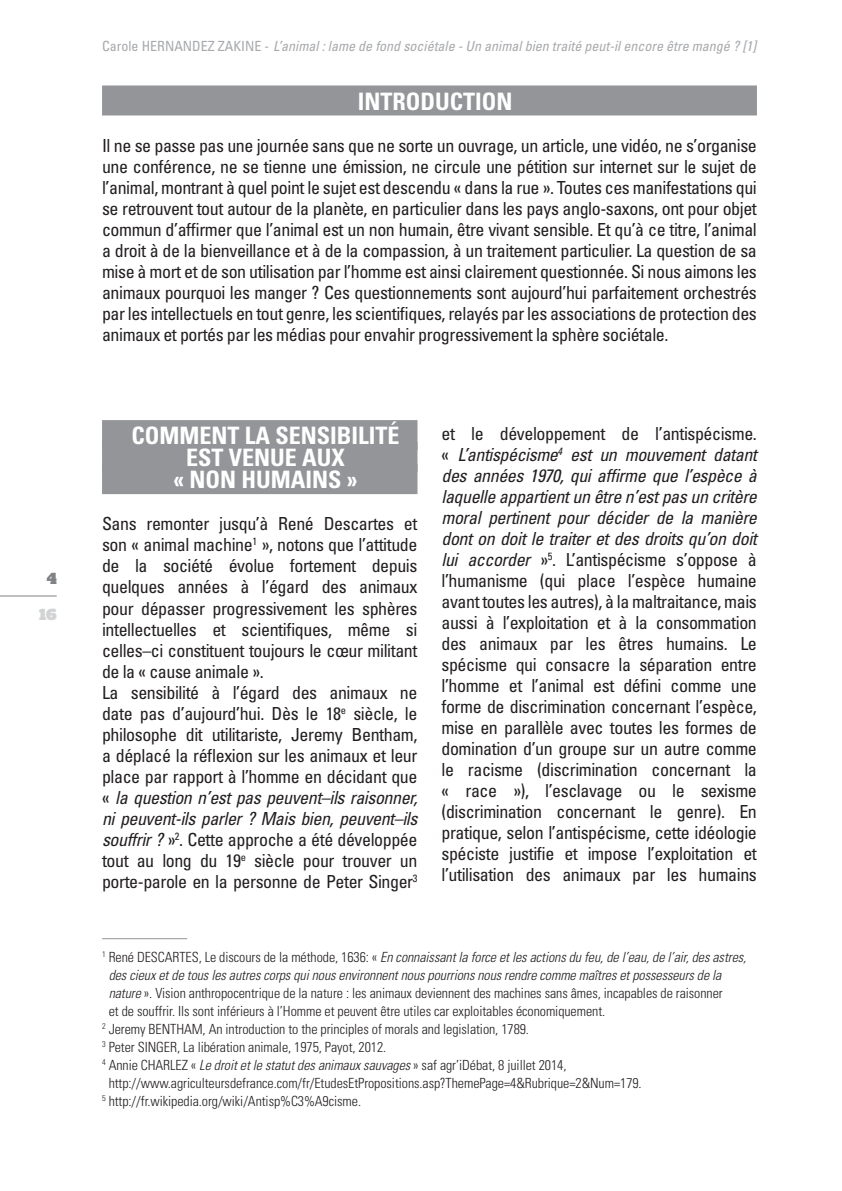
<style>
.page{position:relative;width:842px;height:1191px;background:#fff}
.page>*{position:absolute;margin:0;border:0;box-sizing:border-box;transform-origin:0 0}
.t1{font:700 condensed 24px/22px "Univers";color:#fff;text-align:center}
.t2{font:condensed 18px/21px "Univers";letter-spacing:-.025em;color:#231f20;text-align:justify}
.t3{font:900 16px "Stag";color:#d1d3d4}
.t4{font:900 16px "Stag";color:#808285}
.t5{font:300 condensed 14px "Univers";letter-spacing:-.005em;color:#231f20}
.t6{font:italic 300 condensed 14px "Univers";letter-spacing:-.005em;color:#231f20}
.t7{font:italic condensed 14px "Univers";color:#a7a9ac}
.s1{font-style:normal}
.s2{font-style:italic}
</style>
<div class="page">
<hr style="left:0;top:595px;width:57px;height:1px;background:#808285">
<div style="left:102px;top:420px;width:315px;height:30px;background:#939598"></div>
<div style="left:102px;top:442px;width:315px;height:30px;background:#939598"></div>
<div style="left:102px;top:464px;width:315px;height:30px;background:#939598"></div>
<hr style="left:102px;top:938px;width:85px;height:1px;background:#939598">
<div style="left:102px;top:85px;width:655px;height:30px;background:#939598"></div>
<p class="t4" style="left:47px;top:573px;width:11px">4</p>
<p class="t3" style="left:39px;top:608px;width:19px">16</p>
<p class="t7" style="left:102px;top:41px;width:656px"><span class="s1">Carole HERNANDEZ ZAKINE -</span> L’animal : lame de fond sociétale - Un animal bien traité peut-il encore être mangé ? [1]</p>
<h1 class="t1" style="left:358px;top:93px;width:156px">INTRODUCTION</h1>
<p class="t2" style="left:102px;top:137px;width:656px">Il ne se passe pas une journée sans que ne sorte un ouvrage, un article, une vidéo, ne s’organise une conférence, ne se tienne une émission, ne circule une pétition sur internet sur le sujet de l’animal, montrant à quel point le sujet est descendu « dans la rue ». Toutes ces manifestations qui se retrouvent tout autour de la planète, en particulier dans les pays anglo-saxons, ont pour objet commun d’affirmer que l’animal est un non humain, être vivant sensible. Et qu’à ce titre, l’animal a droit à de la bienveillance et à de la compassion, à un traitement particulier. La question de sa mise à mort et de son utilisation par l’homme est ainsi clairement questionnée. Si nous aimons les animaux pourquoi les manger ? Ces questionnements sont aujourd’hui parfaitement orchestrés par les intellectuels en tout genre, les scientifiques, relayés par les associations de protection des animaux et portés par les médias pour envahir progressivement la sphère sociétale.</p>
<h1 class="t1" style="left:131px;top:427px;width:270px">COMMENT LA SENSIBILITÉ<br>EST VENUE AUX<br>« NON HUMAINS »</h1>
<p class="t2" style="left:102px;top:515px;width:317px;text-align:left">Sans remonter jusqu’à René Descartes et son « animal machine<sup>1</sup> », notons que l’attitude de la société évolue fortement depuis quelques années à l’égard des animaux pour dépasser progressivement les sphères intellectuelles et scientifiques, même si celles–ci constituent toujours le cœur militant de la « cause animale ».<br>La sensibilité à l’égard des animaux ne date pas d’aujourd’hui. Dès le 18<sup>e</sup> siècle, le philosophe dit utilitariste, Jeremy Bentham, a déplacé la réflexion sur les animaux et leur place par rapport à l’homme en décidant que « <span class="s2">la question n’est pas peuvent–ils raisonner, ni peuvent-ils parler ? Mais bien, peuvent–ils souffrir ?</span> »<sup>2</sup>. Cette approche a été développée tout au long du 19<sup>e</sup> siècle pour trouver un porte-parole en la personne de Peter Singer<sup>3</sup></p>
<p class="t2" style="left:441px;top:424px;width:317px">et le développement de l’antispécisme. « <span class="s2">L’antispécisme</span><sup>4</sup> <span class="s2">est un mouvement datant des années 1970, qui affirme que l’espèce à laquelle appartient un être n’est pas un critère moral pertinent pour décider de la manière dont on doit le traiter et des droits qu’on doit lui accorder</span> »<sup>5</sup>. L’antispécisme s’oppose à l’humanisme (qui place l’espèce humaine avant toutes les autres), à la maltraitance, mais aussi à l’exploitation et à la consommation des animaux par les êtres humains. Le spécisme qui consacre la séparation entre l’homme et l’animal est défini comme une forme de discrimination concernant l’espèce, mise en parallèle avec toutes les formes de domination d’un groupe sur un autre comme le racisme (discrimination concernant la « race »), l’esclavage ou le sexisme (discrimination concernant le genre). En pratique, selon l’antispécisme, cette idéologie spéciste justifie et impose l’exploitation et l’utilisation des animaux par les humains</p>
<p class="t6" style="left:102px;top:951px;width:646px"><sup>1</sup> <span class="s1">René DESCARTES, Le discours de la méthode, 1636: «</span> En connaissant la force et les actions du feu, de l’eau, de l’air, des astres,</p>
<p class="t6" style="left:109px;top:969px;width:614px">des cieux et de tous les autres corps qui nous environnent nous pourrions nous rendre comme maîtres et possesseurs de la</p>
<p class="t5" style="left:109px;top:987px;width:616px"><span class="s2">nature</span> ». Vision anthropocentrique de la nature : les animaux deviennent des machines sans âmes, incapables de raisonner</p>
<p class="t5" style="left:109px;top:1005px;width:498px">et de souffrir. Ils sont inférieurs à l’Homme et peuvent être utiles car exploitables économiquement.</p>
<p class="t5" style="left:102px;top:1023px;width:428px"><sup>2</sup> Jeremy BENTHAM, An introduction to the principles of morals and legislation, 1789.</p>
<p class="t5" style="left:102px;top:1041px;width:286px"><sup>3</sup> Peter SINGER, La libération animale, 1975, Payot, 2012.</p>
<p class="t5" style="left:102px;top:1059px;width:466px"><sup>4</sup> Annie CHARLEZ « <span class="s2">Le droit et le statut des animaux sauvages</span> » saf agr’iDébat, 8 juillet 2014,</p>
<p class="t5" style="left:109px;top:1077px;width:535px">http://www.agriculteursdefrance.com/fr/EtudesEtPropositions.asp?ThemePage=4&amp;Rubrique=2&amp;Num=179.</p>
<p class="t5" style="left:102px;top:1095px;width:261px"><sup>5</sup> http://fr.wikipedia.org/wiki/Antisp%C3%A9cisme.</p>
</div>
